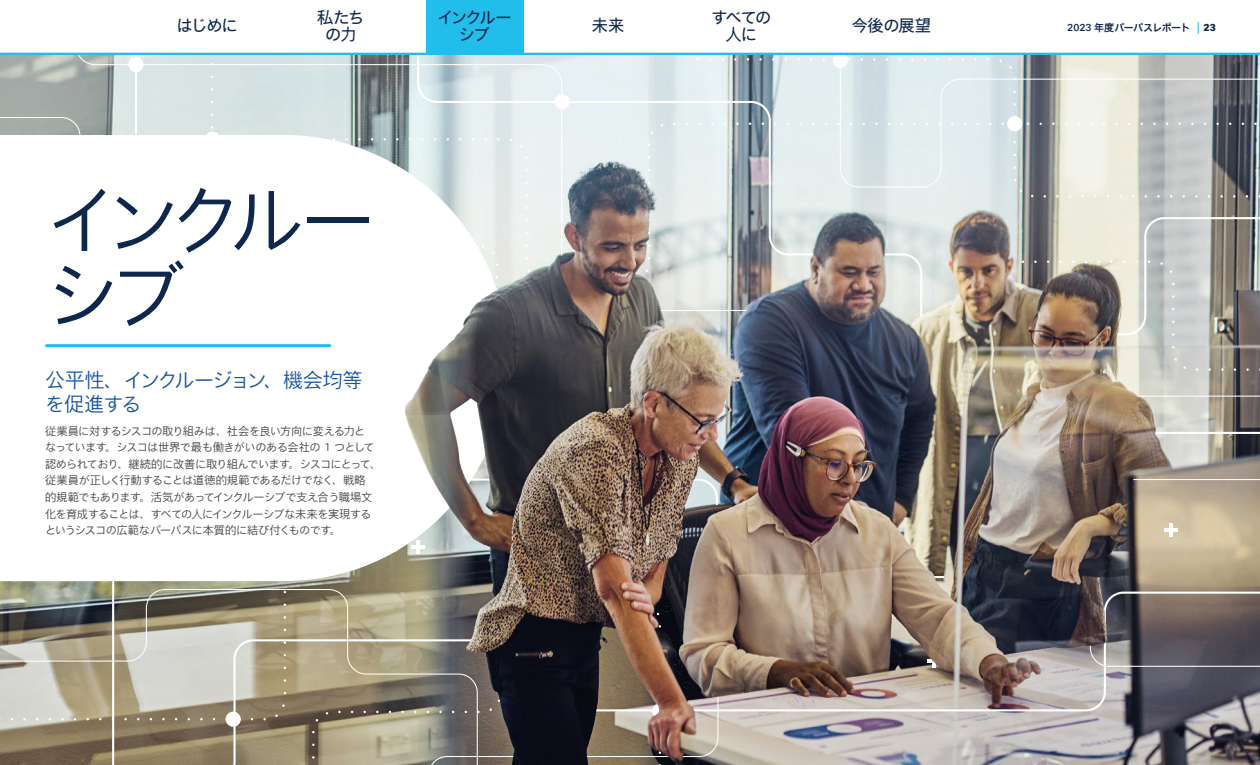
<style>
.page{position:relative;width:1260px;height:765px;background:#fff}
.page>*{position:absolute;margin:0;border:0;box-sizing:border-box;transform-origin:0 0}
.Paragraph_Style2{font:75px/75px "Cisco Sans JPN Light";letter-spacing:-.13em;color:#0d274d}
.Paragraph_Style2-2{font:20px/23.8px "Cisco Sans JPN Light";letter-spacing:-.04em;color:#1654a6}
.t1{font:16.25px/16.2px "Cisco Sans JPN";letter-spacing:-.065em;color:#0d274d;text-align:center}
.Paragraph_Style2-3{font:11.25px/16.6px "Cisco Sans JPN Light";letter-spacing:-.055em;color:#414344}
.t2{font:10px "Cisco Sans JPN Medium";letter-spacing:-.055em;color:#0d274d}
.s1{font-family:"Cisco Sans TT Light"}
.s2{font-family:"Cisco Sans TT";font-weight:500}
.s3{font-family:"Cisco Sans TT";font-size:12.5px;color:#21bdeb}
.s4{font-family:"Cisco Sans TT";font-weight:800}
</style>
<div class="page">
<svg style="left:0;top:0;width:1260px;height:56px"></svg>
<div style="left:426px;top:0;width:97px;height:53px;background:#21bdeb"></div>
<div style="left:138px;top:56px;width:204px;height:60px;background:#d7e4e4"></div>
<svg style="left:138px;top:581px;width:204px;height:184px;background:#a39b85"></svg>
<svg style="left:0;top:56px;width:138px;height:709px;background:#9f9d8e"></svg>
<div style="left:128px;top:57px;width:16px;height:15px;background:#fff;border-radius:50%"></div>
<div style="left:226px;top:712px;width:15px;height:15px;background:#fff;border-radius:50%"></div>
<svg style="left:0;top:135px;width:342px;height:446px"></svg>
<img style="left:342px;top:56px;width:918px;height:709px">
<hr style="left:47px;top:344px;width:283px;height:3px;background:#21bdeb">
<h3 class="t1" style="left:317px;top:10px;width:49px">私たちの力</h3>
<h3 class="t1" style="left:437px;top:10px;width:76px">インクルー</h3>
<h3 class="t1" style="left:852px;top:17px;width:81px">今後の展望</h3>
<h3 class="t1" style="left:177px;top:17px;width:63px">はじめに</h3>
<h3 class="t1" style="left:592px;top:17px;width:34px">未来</h3>
<h3 class="t1" style="left:712px;top:10px;width:61px">すべての人に</h3>
<h3 class="t1" style="left:459px;top:26px;width:33px">シブ</h3>
<p class="Paragraph_Style2" style="left:45px;top:187px;width:332px">インクルーシブ</p>
<p class="Paragraph_Style2-2" style="left:45px;top:370px;width:319px">公平性、インクルージョン、機会均等を促進する</p>
<p class="Paragraph_Style2-3" style="left:45px;top:423px;width:337px">従業員に対するシスコの取り組みは、社会を良い方向に変える力と<br>なっています。シスコは世界で最も働きがいのある会社の <span class="s1">1</span> つとして認められており、継続的に改善に取り組んでいます。シスコにとって、従業員が正しく行動することは道徳的規範であるだけでなく、戦略<br>的規範でもあります。活気があってインクルーシブで支え合う職場文化を育成することは、すべての人にインクルーシブな未来を実現するというシスコの広範なパーパスに本質的に結び付くものです。</p>
<p class="t2" style="left:1067px;top:21px;width:150px"><span class="s2">2023</span> 年度パーパスレポート <span class="s3">|</span> <span class="s4">23</span></p>
</div>
